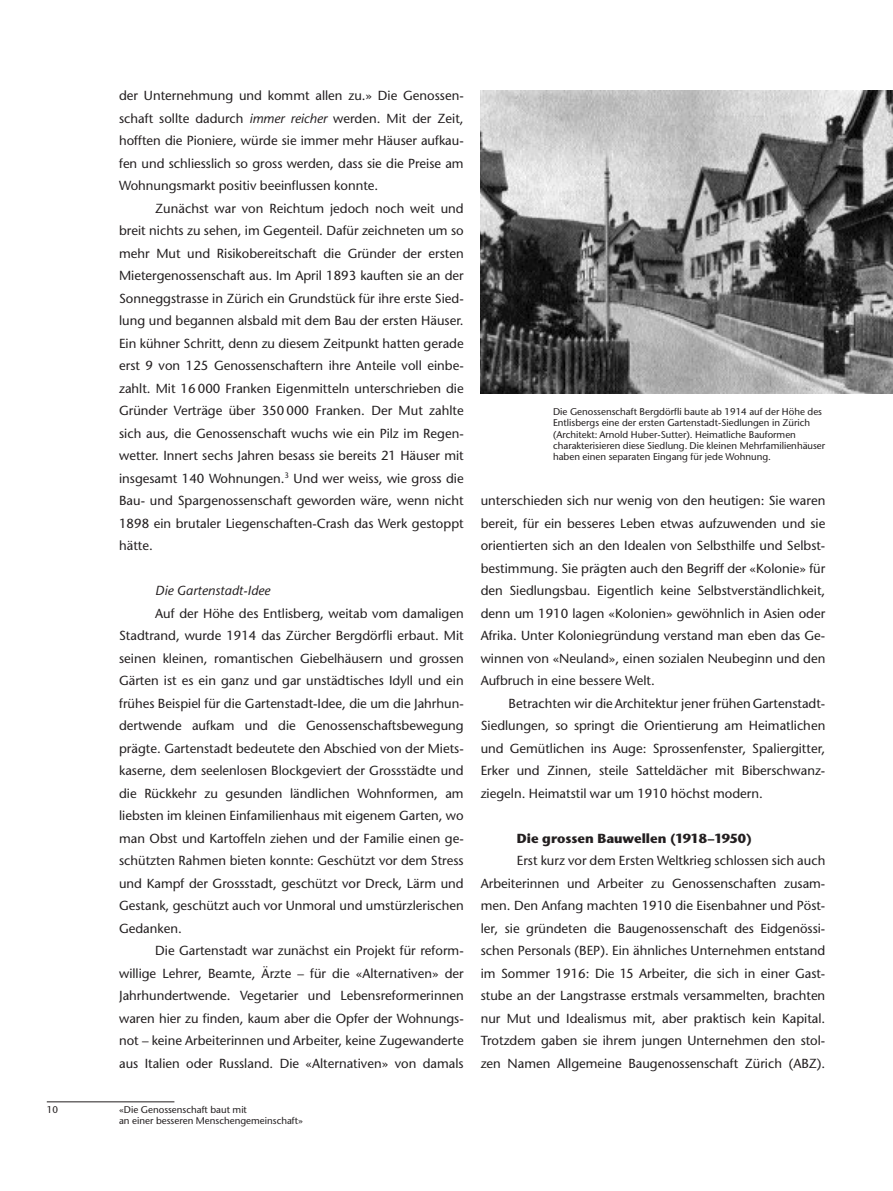
<style>
.page{position:relative;width:893px;height:1191px;background:#fff}
.page>*{position:absolute;margin:0;border:0;box-sizing:border-box;transform-origin:0 0}
.t1{font:13.2px/22.5px "Stone Sans";color:#231f20;text-align:justify}
.t2{font:700 13.2px "Stone Sans";color:#231f20}
.t3{font:italic 13.2px "Stone Sans";color:#231f20}
.t4{font:9.75px/11.2px "Stone Sans";color:#231f20}
.s1{font-style:italic}
.s2{font-size:7.5px;color:#fff}
</style>
<div class="page">
<hr style="left:47px;top:1101px;width:127px;height:1px;background:#231f20">
<img style="left:480px;top:90px;width:412px;height:304px">
<p class="t1" style="left:119px;top:86px;width:346px">der Unternehmung und kommt allen zu.» Die Genossen&shy;schaft sollte dadurch <span class="s1">immer reicher</span> werden. Mit der Zeit, hofften die Pioniere, würde sie immer mehr Häuser aufkau&shy;fen und schliesslich so gross werden, dass sie die Preise am Wohnungsmarkt positiv beeinflussen konnte.</p>
<p class="t1" style="left:119px;top:198px;width:346px;text-indent:36px">Zunächst war von Reichtum jedoch noch weit und breit nichts zu sehen, im Gegenteil. Dafür zeichneten um so mehr Mut und Risikobereitschaft die Gründer der ersten Mietergenossenschaft aus. Im April 1893 kauften sie an der Sonneggstrasse in Zürich ein Grundstück für ihre erste Sied&shy;lung und begannen alsbald mit dem Bau der ersten Häuser.<br>Ein kühner Schritt, denn zu diesem Zeitpunkt hatten gerade erst 9 von 125 Genossenschaftern ihre Anteile voll einbe&shy;zahlt. Mit 16<span class="s2">.</span>000 Franken Eigenmitteln unterschrieben die Gründer Verträge über 350<span class="s2">.</span>000 Franken. Der Mut zahlte sich aus, die Genossenschaft wuchs wie ein Pilz im Regen&shy;wetter. Innert sechs Jahren besass sie bereits 21 Häuser mit insgesamt 140 Wohnungen.<sup>3</sup> Und wer weiss, wie gross die Bau- und Spargenossenschaft geworden wäre, wenn nicht 1898 ein brutaler Liegenschaften-Crash das Werk gestoppt hätte.</p>
<p class="t3" style="left:155px;top:585px;width:116px">Die Gartenstadt-Idee</p>
<p class="t1" style="left:119px;top:603px;width:346px;text-indent:36px">Auf der Höhe des Entlisberg, weitab vom damaligen Stadtrand, wurde 1914 das Zürcher Bergdörfli erbaut. Mit seinen kleinen, romantischen Giebelhäusern und grossen Gärten ist es ein ganz und gar unstädtisches Idyll und ein frühes Beispiel für die Gartenstadt-Idee, die um die Jahrhun&shy;dertwende aufkam und die Genossenschaftsbewegung prägte. Gartenstadt bedeutete den Abschied von der Miets&shy;kaserne, dem seelenlosen Blockgeviert der Grossstädte und die Rückkehr zu gesunden ländlichen Wohnformen, am liebsten im kleinen Einfamilienhaus mit eigenem Garten, wo man Obst und Kartoffeln ziehen und der Familie einen ge&shy;schützten Rahmen bieten konnte: Geschützt vor dem Stress und Kampf der Grossstadt, geschützt vor Dreck, Lärm und Gestank, geschützt auch vor Unmoral und umstürzlerischen Gedanken.</p>
<p class="t1" style="left:119px;top:941px;width:346px;text-indent:36px">Die Gartenstadt war zunächst ein Projekt für reform&shy;willige Lehrer, Beamte, Ärzte – für die «Alternativen» der Jahrhundertwende. Vegetarier und Lebensreformerinnen waren hier zu finden, kaum aber die Opfer der Wohnungs&shy;not – keine Arbeiterinnen und Arbeiter, keine Zugewanderte aus Italien oder Russland. Die «Alternativen» von damals</p>
<p class="t4" style="left:47px;top:1105px;width:13px">10</p>
<p class="t4" style="left:119px;top:1105px;width:185px">«Die Genossenschaft baut mit<br>an einer besseren Menschengemeinschaft»</p>
<p class="t4" style="left:553px;top:407px;width:274px">Die Genossenschaft Bergdörfli baute ab 1914 auf der Höhe des Entlisbergs eine der ersten Gartenstadt-Siedlungen in Zürich (Architekt: Arnold Huber-Sutter). Heimatliche Bauformen charakterisieren diese Siedlung. Die kleinen Mehrfamilienhäuser haben einen separaten Eingang für jede Wohnung.</p>
<p class="t1" style="left:480px;top:491px;width:346px">unterschieden sich nur wenig von den heutigen: Sie waren bereit, für ein besseres Leben etwas aufzuwenden und sie orientierten sich an den Idealen von Selbsthilfe und Selbst&shy;bestimmung. Sie prägten auch den Begriff der «Kolonie» für den Siedlungsbau. Eigentlich keine Selbstverständlichkeit, denn um 1910 lagen «Kolonien» gewöhnlich in Asien oder Afrika. Unter Koloniegründung verstand man eben das Ge&shy;winnen von «Neuland», einen sozialen Neubeginn und den Aufbruch in eine bessere Welt.</p>
<p class="t1" style="left:480px;top:693px;width:346px;text-indent:28px">Betrachten wir dieArchitektur jener frühenGartenstadt-Siedlungen, so springt die Orientierung am Heimatlichen und Gemütlichen ins Auge: Sprossenfenster, Spaliergitter, Erker und Zinnen, steile Satteldächer mit Biberschwanz&shy;ziegeln. Heimatstil war um 1910 höchst modern.</p>
<p class="t2" style="left:517px;top:833px;width:236px">Die grossen Bauwellen (1918–1950)</p>
<p class="t1" style="left:480px;top:851px;width:346px;text-indent:36px">Erst kurz vor dem Ersten Weltkrieg schlossen sich auch Arbeiterinnen und Arbeiter zu Genossenschaften zusam&shy;men. Den Anfang machten 1910 die Eisenbahner und Pöst&shy;ler, sie gründeten die Baugenossenschaft des Eidgenössi&shy;schen Personals (BEP). Ein ähnliches Unternehmen entstand im Sommer 1916: Die 15 Arbeiter, die sich in einer Gast&shy;stube an der Langstrasse erstmals versammelten, brachten nur Mut und Idealismus mit, aber praktisch kein Kapital.<br>Trotzdem gaben sie ihrem jungen Unternehmen den stol&shy;zen Namen Allgemeine Baugenossenschaft Zürich (ABZ).</p>
</div>
